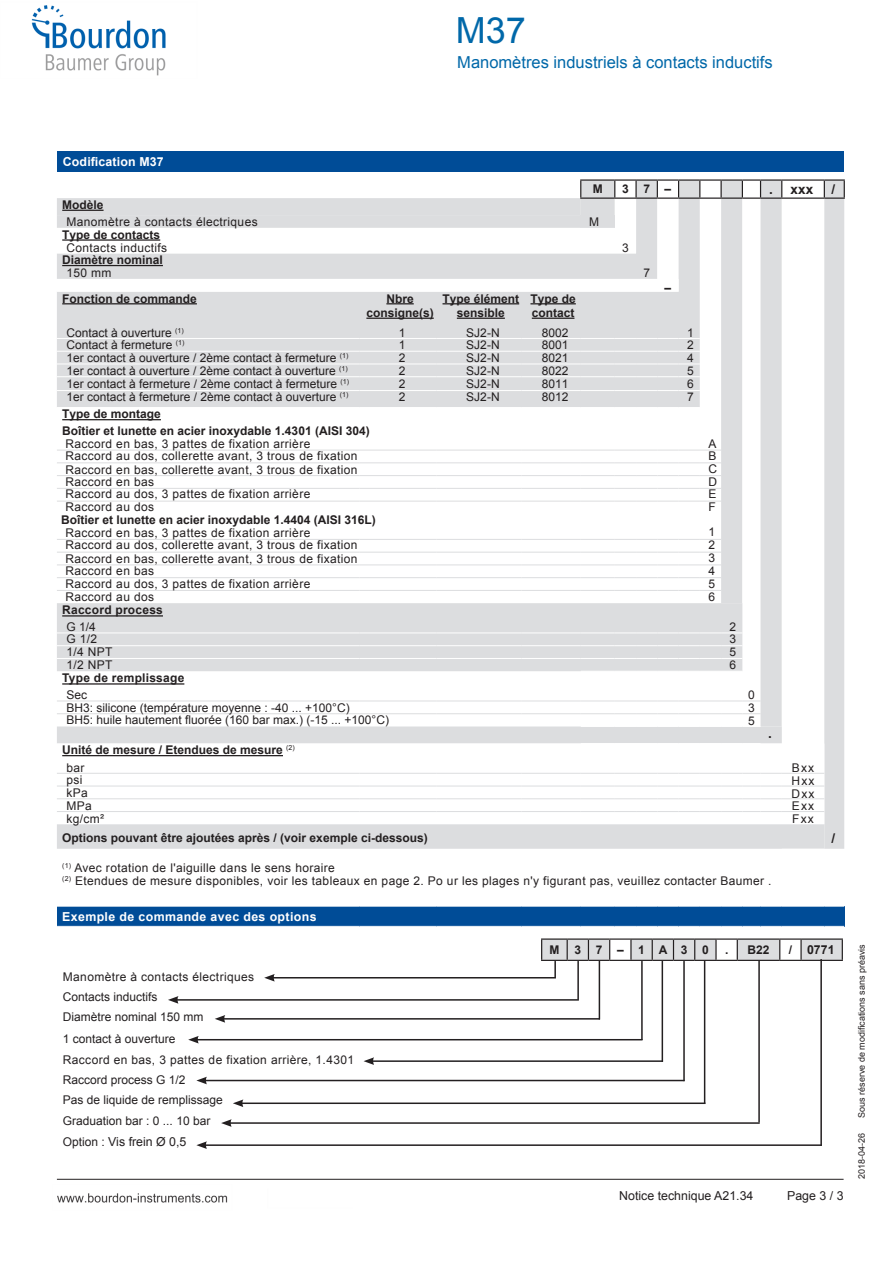
<style>
.page{position:relative;width:893px;height:1263px;background:#fff}
.page>*{position:absolute;margin:0;border:0;box-sizing:border-box;transform-origin:0 0}
.t1{font:36px "Arial";color:#0068a9}
.t2{font:16.5px "Arial";color:#0068a9}
.t3{font:700 13.5px "Arial";color:#231f20}
.t4{font:12.3px "Arial";color:#231f20}
.t5{font:700 12.3px "Arial";letter-spacing:.03em;color:#fff}
.t6{font:700 12.3px "Arial";letter-spacing:.01em;color:#fff}
.t7{font:700 12.3px "Arial";color:#231f20}
.t8{font:12px/12.8px "Arial";letter-spacing:.03em;color:#231f20}
.t9{font:12px/20.5px "Arial";color:#231f20}
.t10{font:700 12px/14.4px "Arial";color:#231f20}
.t11{font:700 12px/17px "Arial";letter-spacing:.02em;color:#231f20}
.t12{font:9px "Arial";color:#231f20}
.s1{font-weight:700}
.s2{font-weight:400}
.s3{font-size:12px}
</style>
<div class="page">
<img style="left:31px;top:5px;width:814px;height:1198px">
<p class="t1" style="left:456px;top:7px;width:72px">M37</p>
<p class="t2" style="left:457px;top:51px;width:317px">Manomètres industriels à contacts inductifs</p>
<p class="t6" style="left:63px;top:154px;width:102px">Codification M37</p>
<p class="t8" style="left:66px;top:196px;width:193px;line-height:17px;text-indent:-4px"><span class="s1">Modèle<br></span>Manomètre à contacts électriques</p>
<p class="t8" style="left:62px;top:228px;width:107px;text-align:center"><span class="s1">Type de contacts<br></span>Contacts inductifs</p>
<p class="t10" style="left:66px;top:254px;width:98px;line-height:12.8px;text-indent:-4px">Diamètre nominal<br><span class="s2">150 mm</span></p>
<p class="t10" style="left:593px;top:182px;width:11px">M</p>
<p class="t10" style="left:622px;top:182px;width:51px">37–</p>
<p class="t3" style="left:769px;top:180px;width:5px">.</p>
<p class="t3" style="left:791px;top:180px;width:24px">xxx</p>
<p class="t3" style="left:831px;top:180px;width:5px">/</p>
<p class="t8" style="left:589px;top:216px;width:11px">M</p>
<p class="t8" style="left:622px;top:241px;width:8px">3</p>
<p class="t8" style="left:643px;top:267px;width:8px">7</p>
<p class="t10" style="left:665px;top:281px;width:8px">–</p>
<p class="t10" style="left:62px;top:292px;width:136px">Fonction de commande</p>
<p class="t10" style="left:366px;top:292px;width:69px;text-align:center">Nbre consigne(s)</p>
<p class="t10" style="left:442px;top:292px;width:78px;text-align:center">Type élément sensible</p>
<p class="t10" style="left:530px;top:292px;width:47px">Type de contact</p>
<p class="t9" style="left:66px;top:322px;width:119px">Contact à ouverture <sup>(1)</sup></p>
<p class="t8" style="left:399px;top:326px;width:8px">1</p>
<p class="t8" style="left:466px;top:326px;width:35px">SJ2-N</p>
<p class="t8" style="left:542px;top:326px;width:28px">8002</p>
<p class="t8" style="left:687px;top:326px;width:8px">1</p>
<p class="t9" style="left:66px;top:335px;width:119px">Contact à fermeture <sup>(1)</sup></p>
<p class="t8" style="left:399px;top:339px;width:8px">1</p>
<p class="t8" style="left:466px;top:339px;width:35px">SJ2-N</p>
<p class="t8" style="left:542px;top:339px;width:28px">8001</p>
<p class="t8" style="left:687px;top:339px;width:8px">2</p>
<p class="t9" style="left:66px;top:348px;width:283px">1er contact à ouverture / 2ème contact à fermeture <sup>(1)</sup></p>
<p class="t8" style="left:399px;top:352px;width:8px">2</p>
<p class="t8" style="left:466px;top:352px;width:35px">SJ2-N</p>
<p class="t8" style="left:542px;top:352px;width:28px">8021</p>
<p class="t8" style="left:687px;top:352px;width:8px">4</p>
<p class="t9" style="left:66px;top:360px;width:283px">1er contact à ouverture / 2ème contact à ouverture <sup>(1)</sup></p>
<p class="t8" style="left:399px;top:364px;width:8px">2</p>
<p class="t8" style="left:466px;top:364px;width:35px">SJ2-N</p>
<p class="t8" style="left:542px;top:364px;width:28px">8022</p>
<p class="t8" style="left:687px;top:364px;width:8px">5</p>
<p class="t9" style="left:66px;top:373px;width:284px">1er contact à fermeture / 2ème contact à fermeture <sup>(1)</sup></p>
<p class="t8" style="left:399px;top:377px;width:8px">2</p>
<p class="t8" style="left:466px;top:377px;width:35px">SJ2-N</p>
<p class="t8" style="left:542px;top:377px;width:28px">8011</p>
<p class="t8" style="left:687px;top:377px;width:8px">6</p>
<p class="t9" style="left:66px;top:387px;width:283px">1er contact à fermeture / 2ème contact à ouverture <sup>(1)</sup></p>
<p class="t8" style="left:399px;top:391px;width:8px">2</p>
<p class="t8" style="left:466px;top:391px;width:35px">SJ2-N</p>
<p class="t8" style="left:542px;top:391px;width:28px">8012</p>
<p class="t8" style="left:687px;top:391px;width:8px">7</p>
<p class="t10" style="left:62px;top:406px;width:309px;line-height:17px">Type de montage<br>Boîtier et lunette en acier inoxydable 1.4301 (AISI 304)</p>
<p class="t8" style="left:65px;top:437px;width:246px">Raccord en bas, 3 pattes de fixation arrière</p>
<p class="t8" style="left:708px;top:437px;width:10px">A</p>
<p class="t8" style="left:65px;top:450px;width:294px">Raccord au dos, collerette avant, 3 trous de fixation</p>
<p class="t8" style="left:708px;top:450px;width:10px">B</p>
<p class="t8" style="left:65px;top:463px;width:294px">Raccord en bas, collerette avant, 3 trous de fixation</p>
<p class="t8" style="left:708px;top:462px;width:10px">C</p>
<p class="t8" style="left:65px;top:475px;width:90px">Raccord en bas</p>
<p class="t8" style="left:708px;top:475px;width:10px">D</p>
<p class="t8" style="left:65px;top:488px;width:246px">Raccord au dos, 3 pattes de fixation arrière</p>
<p class="t8" style="left:708px;top:488px;width:10px">E</p>
<p class="t8" style="left:65px;top:501px;width:90px">Raccord au dos</p>
<p class="t8" style="left:708px;top:501px;width:9px">F</p>
<p class="t10" style="left:65px;top:513px;width:312px;line-height:13.4px;text-indent:-4px">Boîtier et lunette en acier inoxydable 1.4404 (AISI 316L)<br><span class="s2">Raccord en bas, 3 pattes de fixation arrière</span></p>
<p class="t8" style="left:708px;top:526px;width:8px">1</p>
<p class="t8" style="left:65px;top:539px;width:294px">Raccord au dos, collerette avant, 3 trous de fixation</p>
<p class="t8" style="left:708px;top:539px;width:8px">2</p>
<p class="t8" style="left:65px;top:552px;width:294px">Raccord en bas, collerette avant, 3 trous de fixation</p>
<p class="t8" style="left:708px;top:552px;width:8px">3</p>
<p class="t8" style="left:65px;top:564px;width:90px">Raccord en bas</p>
<p class="t8" style="left:708px;top:564px;width:8px">4</p>
<p class="t8" style="left:65px;top:577px;width:246px">Raccord au dos, 3 pattes de fixation arrière</p>
<p class="t8" style="left:708px;top:577px;width:8px">5</p>
<p class="t8" style="left:65px;top:590px;width:90px">Raccord au dos</p>
<p class="t8" style="left:708px;top:590px;width:8px">6</p>
<p class="t11" style="left:66px;top:602px;width:98px;text-indent:-4px">Raccord process<br><span class="s2">G 1/4</span></p>
<p class="t8" style="left:730px;top:621px;width:8px">2</p>
<p class="t8" style="left:66px;top:633px;width:32px">G 1/2</p>
<p class="t8" style="left:730px;top:633px;width:8px">3</p>
<p class="t8" style="left:66px;top:645px;width:48px">1/4 NPT</p>
<p class="t8" style="left:730px;top:645px;width:8px">5</p>
<p class="t8" style="left:66px;top:658px;width:48px">1/2 NPT</p>
<p class="t8" style="left:730px;top:658px;width:8px">6</p>
<p class="t11" style="left:66px;top:670px;width:119px;text-indent:-4px">Type de remplissage<br><span class="s2">Sec</span></p>
<p class="t8" style="left:748px;top:689px;width:8px">0</p>
<p class="t9" style="left:66px;top:697px;width:285px">BH3: silicone (température moyenne : -40 ... +100°C)</p>
<p class="t8" style="left:748px;top:701px;width:8px">3</p>
<p class="t9" style="left:66px;top:709px;width:324px">BH5: huile hautement fluorée (160 bar max.) (-15 ... +100°C)</p>
<p class="t8" style="left:748px;top:714px;width:8px">5</p>
<p class="t10" style="left:66px;top:742px;width:230px;line-height:17.9px;text-indent:-4px">Unité de mesure / Etendues de mesure <sup>(2) </sup><span class="s2">bar</span></p>
<p class="t3" style="left:768px;top:725px;width:5px">.</p>
<p class="t8" style="left:792px;top:762px;width:24px">Bxx</p>
<p class="t8" style="left:66px;top:774px;width:18px">psi</p>
<p class="t8" style="left:791px;top:774px;width:25px">Hxx</p>
<p class="t8" style="left:66px;top:786px;width:23px">kPa</p>
<p class="t8" style="left:791px;top:787px;width:25px">Dxx</p>
<p class="t8" style="left:66px;top:799px;width:27px">MPa</p>
<p class="t8" style="left:792px;top:799px;width:24px">Exx</p>
<p class="t8" style="left:66px;top:812px;width:39px">kg/cm²</p>
<p class="t8" style="left:792px;top:812px;width:23px">Fxx</p>
<p class="t10" style="left:62px;top:831px;width:367px">Options pouvant être ajoutées après / (voir exemple ci-dessous)</p>
<p class="t3" style="left:831px;top:829px;width:5px">/</p>
<p class="t8" style="left:62px;top:862px;width:711px"><sup>(1)</sup> Avec rotation de l'aiguille dans le sens horaire<br><sup>(2)</sup> Etendues de mesure disponibles, voir les tableaux en page 2. Po ur les plages n'y figurant pas, veuillez contacter Baumer .</p>
<p class="t5" style="left:62px;top:908px;width:256px">Exemple de commande avec des options</p>
<p class="t9" style="left:63px;top:966px;width:193px">Manomètre à contacts électriques<br>Contacts inductifs<br>Diamètre nominal 150 mm</p>
<p class="t9" style="left:63px;top:1028px;width:293px">1 contact à ouverture<br>Raccord en bas, 3 pattes de fixation arrière, 1.4301<br>Raccord process G 1/2<br>Pas de liquide de remplissage<br>Graduation bar : 0 ... 10 bar</p>
<p class="t4" style="left:63px;top:1134px;width:125px"><span class="s3">Option :</span> Vis frein Ø 0,5</p>
<p class="t10" style="left:549px;top:943px;width:11px">M</p>
<p class="t10" style="left:574px;top:943px;width:136px">37–1A30</p>
<p class="t10" style="left:725px;top:943px;width:5px">.</p>
<p class="t10" style="left:747px;top:943px;width:24px">B22</p>
<p class="t7" style="left:789px;top:942px;width:47px"><span class="s3">/</span> 0771</p>
<p class="t4" style="left:619px;top:1188px;width:136px">Notice technique A21.34</p>
<p class="t4" style="left:787px;top:1187px;width:58px">Page 3 / 3</p>
<p class="t12" style="left:856px;top:1118px;width:175px;rotate:-90deg">Sous réserve de modifications sans préavis</p>
<p class="t12" style="left:856px;top:1179px;width:48px;rotate:-90deg">2018-04-26</p>
</div>
